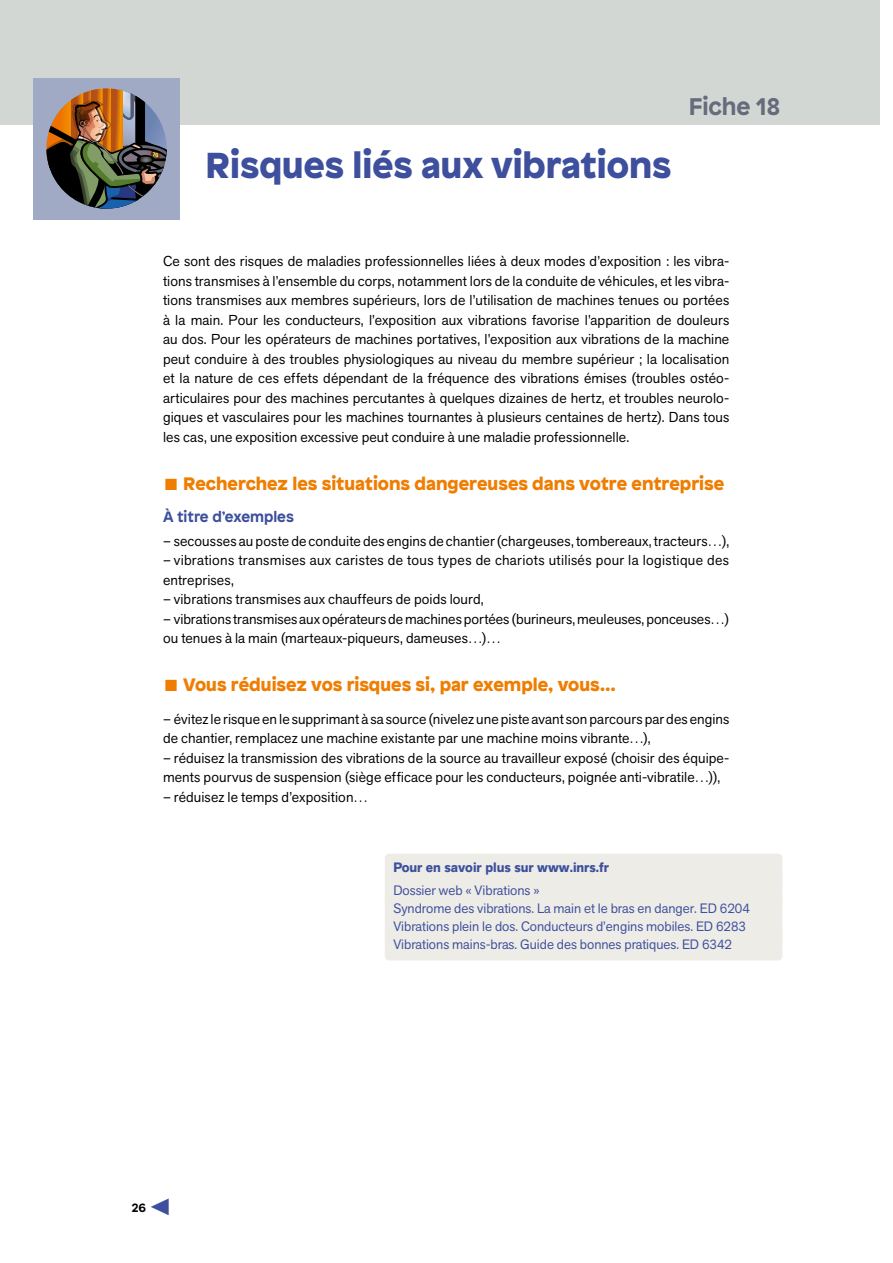
<style>
.page{position:relative;width:893px;height:1263px;background:#fff}
.page>*{position:absolute;margin:0;border:0;box-sizing:border-box;transform-origin:0 0}
.t1{font:900 36px "Patron";color:#3d4f9d}
.t2{font:700 24px "Patron";letter-spacing:-.005em;color:#676a7b}
.t3{font:900 18px "Patron";color:#ef7d00}
.t4{font:700 15px "Patron";color:#3d4f9d}
.t5{font:14.25px/19.5px "Akzid Grtsk Next";letter-spacing:.01em;color:#000}
.t6{font:13.5px/18px "Akzid Grtsk Next";color:#3d4f9d}
.t7{font:700 13.5px "Akzid Grtsk Next";color:#3d4f9d}
.t8{font:700 12px "Patron";color:#000}
.s1{color:#3d4f9d}
</style>
<div class="page">
<div style="left:0;top:0;width:880px;height:124px;background:#d2d7d3"></div>
<div style="left:385px;top:854px;width:397px;height:30px;background:#edece7;border-radius:4px"></div>
<div style="left:385px;top:876px;width:397px;height:30px;background:#edece7;border-radius:4px"></div>
<div style="left:385px;top:894px;width:397px;height:48px;background:#edece7;border-radius:4px"></div>
<div style="left:385px;top:930px;width:397px;height:30px;background:#edece7;border-radius:4px"></div>
<div style="left:33px;top:78px;width:147px;height:141px;background:#a1aac5"></div>
<img style="left:46px;top:88px;width:121px;height:121px">
<h1 class="t1" style="left:206px;top:135px;width:467px">Risques liés aux vibrations</h1>
<h2 class="t2" style="left:689px;top:87px;width:93px">Fiche 18</h2>
<p class="t5" style="left:163px;top:251px;width:568px;text-align:justify">Ce sont des risques de maladies professionnelles liées à deux modes d’exposition : les vibra&shy;tions transmises à l’ensemble du corps, notamment lors de la conduite de véhicules, et les vibra&shy;tions transmises aux membres supérieurs, lors de l’utilisation de machines tenues ou portées à la main. Pour les conducteurs, l’exposition aux vibrations favorise l’apparition de douleurs au dos. Pour les opérateurs de machines portatives, l’exposition aux vibrations de la machine peut conduire à des troubles physiologiques au niveau du membre supérieur ; la localisation et la nature de ces effets dépendant de la fréquence des vibrations émises (troubles ostéo&shy;articulaires pour des machines percutantes à quelques dizaines de hertz, et troubles neurolo&shy;giques et vasculaires pour les machines tournantes à plusieurs centaines de hertz). Dans tous les cas, une exposition excessive peut conduire à une maladie professionnelle.</p>
<p class="t3" style="left:163px;top:468px;width:563px">■ Recherchez les situations dangereuses dans votre entreprise</p>
<p class="t4" style="left:163px;top:505px;width:133px">À titre d’exemples</p>
<p class="t5" style="left:163px;top:531px;width:568px">– secousses au poste de conduite des engins de chantier (chargeuses, tombereaux, tracteurs…),</p>
<p class="t5" style="left:163px;top:550px;width:568px">– vibrations transmises aux caristes de tous types de chariots utilisés pour la logistique des entreprises,</p>
<p class="t5" style="left:163px;top:589px;width:322px">– vibrations transmises aux chauffeurs de poids lourd,</p>
<p class="t5" style="left:163px;top:609px;width:568px">– vibrations transmises aux opérateurs de machines portées (burineurs, meuleuses, ponceuses…) ou tenues à la main (marteaux-piqueurs, dameuses…)…</p>
<p class="t3" style="left:163px;top:670px;width:454px">■ Vous réduisez vos risques si, par exemple, vous…</p>
<p class="t5" style="left:163px;top:709px;width:568px">– évitez le risque en le supprimant à sa source (nivelez une piste avant son parcours par des engins de chantier, remplacez une machine existante par une machine moins vibrante…),</p>
<p class="t5" style="left:163px;top:748px;width:568px">– réduisez la transmission des vibrations de la source au travailleur exposé (choisir des équipe&shy;ments pourvus de suspension (siège efficace pour les conducteurs, poignée anti-vibratile…)),</p>
<p class="t5" style="left:163px;top:787px;width:207px">– réduisez le temps d’exposition…</p>
<p class="t8" style="left:132px;top:1198px;width:40px">26 <span class="s1">▼</span></p>
<p class="t7" style="left:393px;top:859px;width:217px">Pour en savoir plus sur www.inrs.fr</p>
<p class="t6" style="left:393px;top:881px;width:358px">Dossier web « Vibrations »<br>Syndrome des vibrations. La main et le bras en danger. ED 6204<br>Vibrations plein le dos. Conducteurs d’engins mobiles. ED 6283<br>Vibrations mains-bras. Guide des bonnes pratiques. ED 6342</p>
</div>
